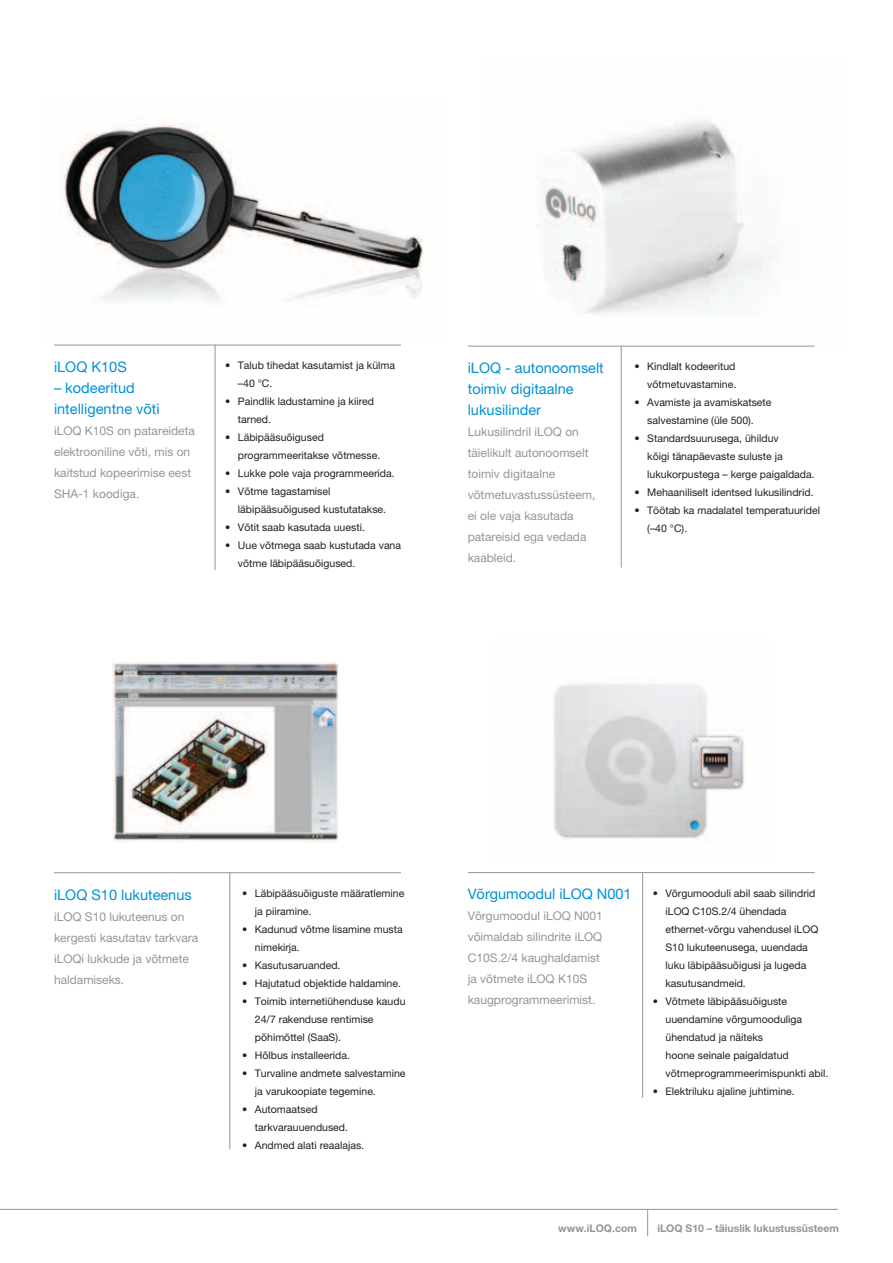
<style>
.page{position:relative;width:893px;height:1263px;background:#fff}
.page>*{position:absolute;margin:0;border:0;box-sizing:border-box;transform-origin:0 0}
.t1{font:14.55px/21px "Helvetica Neue LT Pro";color:#0091d4}
.t2{font:12px/21px "Helvetica Neue LT Pro";color:#939598}
.t3{font:10.5px/18px "Helvetica Neue LT Pro";color:#231f20}
.t4{font:700 10.5px "Helvetica Neue LT Pro";color:#939598}
</style>
<div class="page">
<img style="left:485px;top:121px;width:330px;height:227px">
<img style="left:61px;top:123px;width:363px;height:179px">
<hr style="left:468px;top:346px;width:347px;height:1px;background:#939598">
<hr style="left:54px;top:345px;width:347px;height:1px;background:#939598">
<hr style="left:621px;top:346px;width:1px;height:221px;background:#939598">
<hr style="left:215px;top:345px;width:1px;height:225px;background:#939598">
<hr style="left:54px;top:872px;width:347px;height:1px;background:#939598">
<hr style="left:229px;top:873px;width:1px;height:276px;background:#939598">
<hr style="left:468px;top:872px;width:347px;height:1px;background:#939598">
<hr style="left:642px;top:872px;width:1px;height:226px;background:#939598">
<img style="left:553px;top:684px;width:192px;height:156px">
<hr style="left:0;top:1209px;width:838px;height:1px;background:#939598">
<svg style="left:647px;top:1210px;width:1px;height:26px"></svg>
<img style="left:113px;top:661px;width:226px;height:181px">
<h1 class="t1" style="left:54px;top:356px;width:74px">iLOQ K10S</h1>
<h1 class="t1" style="left:54px;top:377px;width:107px">– kodeeritud intelligentne võti</h1>
<p class="t2" style="left:54px;top:420px;width:142px">iLOQ K10S on patareideta elektrooniline võti, mis on kaitstud kopeerimise eest<br>SHA-1 koodiga.</p>
<p class="t3" style="left:238px;top:356px;width:159px;text-indent:-13px">• Talub tihedat kasutamist ja külma –40 °C.</p>
<p class="t3" style="left:238px;top:392px;width:138px;text-indent:-13px">• Paindlik ladustamine ja kiired tarned.</p>
<p class="t3" style="left:238px;top:428px;width:144px;text-indent:-13px">• Läbipääsuõigused programmeeritakse võtmesse.</p>
<p class="t3" style="left:225px;top:464px;width:171px">• Lukke pole vaja programmeerida.</p>
<p class="t3" style="left:238px;top:482px;width:150px;text-indent:-13px">• Võtme tagastamisel läbipääsuõigused kustutatakse.</p>
<p class="t3" style="left:225px;top:518px;width:141px">• Võtit saab kasutada uuesti.</p>
<p class="t3" style="left:238px;top:536px;width:165px;text-indent:-13px">• Uue võtmega saab kustutada vana võtme läbipääsuõigused.</p>
<h1 class="t1" style="left:468px;top:357px;width:138px">iLOQ - autonoomselt toimiv digitaalne lukusilinder</h1>
<p class="t2" style="left:468px;top:421px;width:129px">Lukusilindril iLOQ on täielikult autonoomselt toimiv digitaalne võtmetuvastussüsteem, ei ole vaja kasutada patareisid ega vedada kaableid.</p>
<p class="t3" style="left:634px;top:357px;width:103px;text-align:right">• Kindlalt kodeeritud võtmetuvastamine.</p>
<p class="t3" style="left:634px;top:393px;width:139px;text-align:center">• Avamiste ja avamiskatsete salvestamine (üle 500).</p>
<p class="t3" style="left:647px;top:429px;width:169px;text-indent:-13px">• Standardsuurusega, ühilduv<br>kõigi tänapäevaste suluste ja lukukorpustega – kerge paigaldada.</p>
<p class="t3" style="left:634px;top:483px;width:181px">• Mehaaniliselt identsed lukusilindrid.</p>
<p class="t3" style="left:647px;top:501px;width:174px;text-indent:-13px">• Töötab ka madalatel temperatuuridel (–40 °C).</p>
<h1 class="t1" style="left:54px;top:884px;width:139px">iLOQ S10 lukuteenus</h1>
<p class="t2" style="left:54px;top:905px;width:146px">iLOQ S10 lukuteenus on kergesti kasutatav tarkvara iLOQi lukkude ja võtmete haldamiseks.</p>
<p class="t3" style="left:255px;top:884px;width:151px;text-indent:-13px">• Läbipääsuõiguste määratlemine ja piiramine.</p>
<p class="t3" style="left:255px;top:920px;width:149px;text-indent:-13px">• Kadunud võtme lisamine musta nimekirja.</p>
<p class="t3" style="left:242px;top:956px;width:100px">• Kasutusaruanded.</p>
<p class="t3" style="left:242px;top:974px;width:160px">• Hajutatud objektide haldamine.</p>
<p class="t3" style="left:255px;top:992px;width:152px;text-indent:-13px">• Toimib internetiühenduse kaudu<br>24/7 rakenduse rentimise põhimõttel (SaaS).</p>
<p class="t3" style="left:242px;top:1046px;width:109px">• Hõlbus installeerida.</p>
<p class="t3" style="left:255px;top:1064px;width:152px;text-indent:-13px">• Turvaline andmete salvestamine ja varukoopiate tegemine.</p>
<p class="t3" style="left:255px;top:1100px;width:95px;text-indent:-13px">• Automaatsed tarkvarauuendused.</p>
<p class="t3" style="left:242px;top:1136px;width:124px">• Andmed alati reaalajas.</p>
<h1 class="t1" style="left:468px;top:883px;width:165px">Võrgumoodul iLOQ N001</h1>
<p class="t2" style="left:468px;top:905px;width:137px">Võrgumoodul iLOQ N001 võimaldab silindrite iLOQ<br>C10S.2/4 kaughaldamist ja võtmete iLOQ K10S kaugprogrammeerimist.</p>
<p class="t3" style="left:665px;top:884px;width:154px;text-indent:-13px">• Võrgumooduli abil saab silindrid iLOQ C10S.2/4 ühendada ethernet-võrgu vahendusel iLOQ<br>S10 lukuteenusega, uuendada luku läbipääsuõigusi ja lugeda kasutusandmeid.</p>
<p class="t3" style="left:665px;top:992px;width:164px;text-indent:-13px">• Võtmete läbipääsuõiguste uuendamine võrgumooduliga ühendatud ja näiteks<br>hoone seinale paigaldatud võtmeprogrammeerimispunkti abil.</p>
<p class="t3" style="left:653px;top:1082px;width:144px">• Elektriluku ajaline juhtimine.</p>
<p class="t4" style="left:558px;top:1222px;width:80px">www.iLOQ.com</p>
<p class="t4" style="left:657px;top:1222px;width:183px">iLOQ S10 – täiuslik lukustussüsteem</p>
</div>
